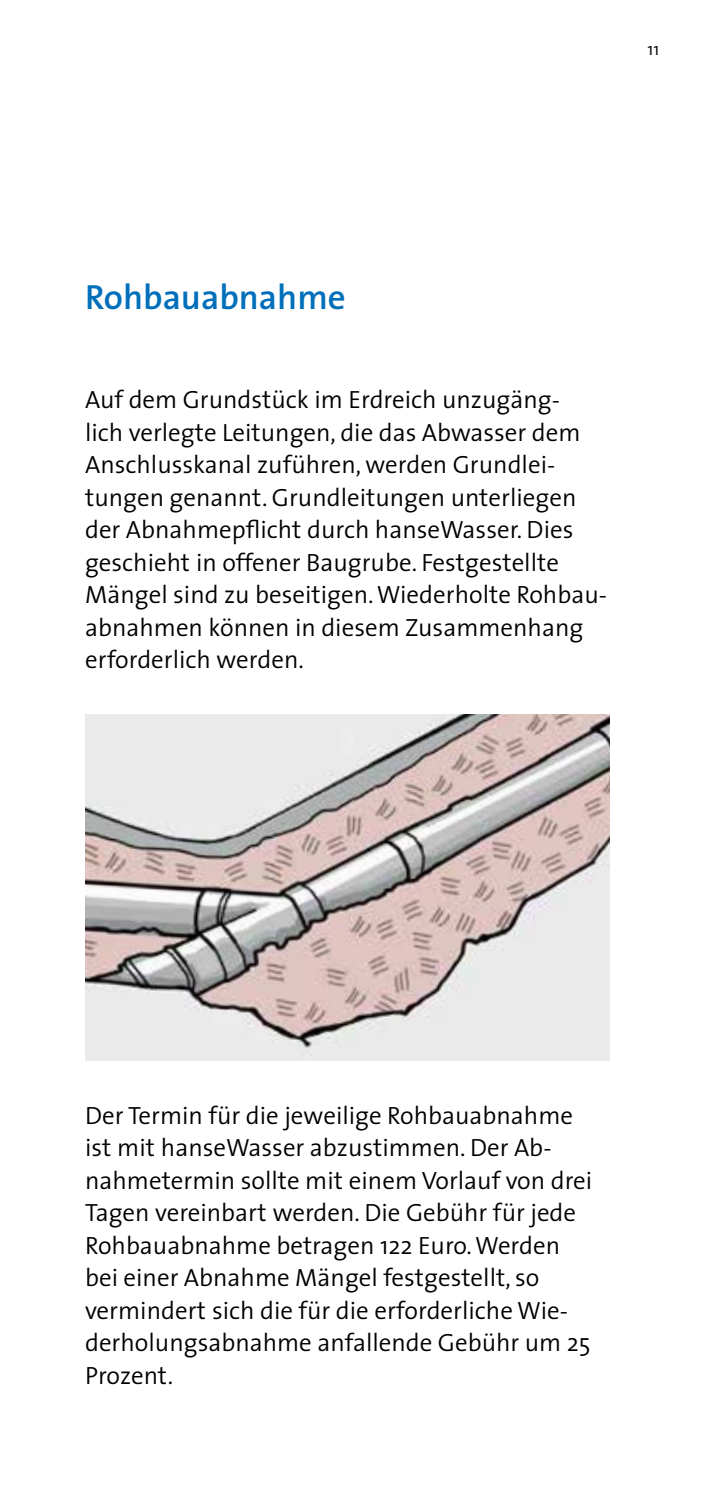
<style>
.page{position:relative;width:709px;height:1489px;background:#fff}
.page>*{position:absolute;margin:0;border:0;box-sizing:border-box;transform-origin:0 0}
.t1{font:600 35px "The Sans B6";color:#006fba}
.t2{font:300 25px/32.5px "The Sans";color:#000}
.t3{font:300 17.5px "The Sans";color:#000}
</style>
<div class="page">
<img style="left:85px;top:714px;width:524px;height:346px">
<p class="t3" style="left:647px;top:35px;width:13px">11</p>
<h1 class="t1" style="left:85px;top:279px;width:262px">Rohbauabnahme</h1>
<p class="t2" style="left:85px;top:383px;width:523px">Auf dem Grundstück im Erdreich unzugäng-<br>lich verlegte Leitungen, die das Abwasser dem Anschlusskanal zuführen, werden Grundlei&shy;tungen genannt. Grundleitungen unterliegen der Abnahmepflicht durch hanseWasser. Dies geschieht in offener Baugrube. Festgestellte Mängel sind zu beseitigen. Wiederholte Rohbau&shy;abnahmen können in diesem Zusammenhang erforderlich werden.</p>
<p class="t2" style="left:85px;top:1098px;width:508px">Der Termin für die jeweilige Rohbauabnahme ist mit hanseWasser abzustimmen. Der Ab&shy;nahmetermin sollte mit einem Vorlauf von drei Tagen vereinbart werden. Die Gebühr für jede Rohbauabnahme betragen 122 Euro. Werden bei einer Abnahme Mängel festgestellt, so vermindert sich die für die erforderliche Wie&shy;derholungsabnahme anfallende Gebühr um 25<br>Prozent.</p>
</div>
